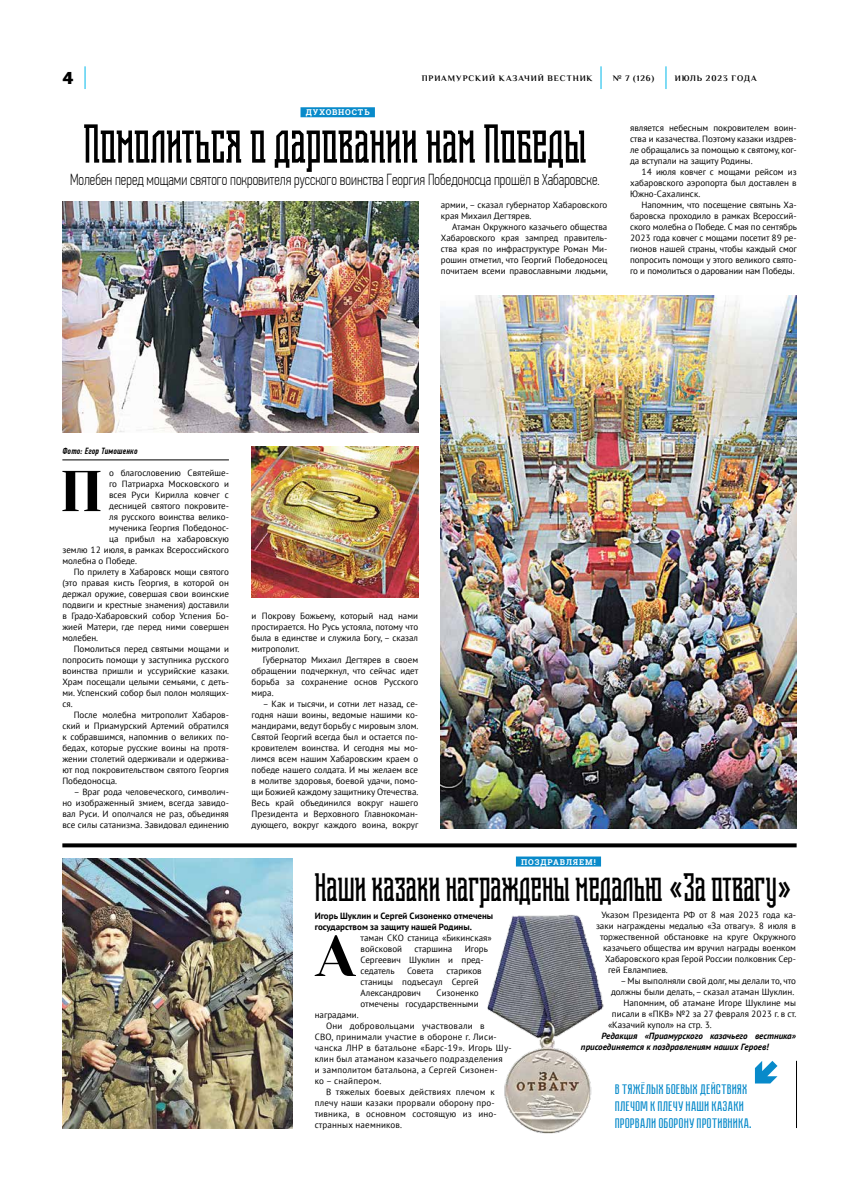
<style>
.page{position:relative;width:842px;height:1191px;background:#fff}
.page>*{position:absolute;margin:0;border:0;box-sizing:border-box;transform-origin:0 0}
.t1{font:57.4px "Yeseva One";color:#000}
.t2{font:51px "Shihan";letter-spacing:.01em;color:#000}
.t3{font:37px "Shihan";letter-spacing:.005em;color:#000}
.t4{font:900 18px "PF Agora Sans Pro";color:#000}
.t5{font:100 16px "PF Din Text Comp Pro";color:#000}
.t6{font:700 14px/17px "Pobeda";letter-spacing:-.035em;color:#088aca}
.t7{font:9px/11px "PT Sans";color:#000;text-align:justify}
.t8{font:9px "PT Sans";letter-spacing:.025em;color:#000}
.t9{font:9px "PT Sans";letter-spacing:.02em;color:#000}
.t10{font:italic 700 9px/11px "PT Sans";color:#000}
.t11{font:700 9px/11px "PT Sans";color:#000}
.t12{font:italic 500 9px "PF Din Text Comp Pro";letter-spacing:.03em;color:#000}
.t13{font:700 8.5px "Philosopher";letter-spacing:.11em;color:#000}
.t14{font:700 8px "Roboto Slab";letter-spacing:.115em;color:#fff}
</style>
<div class="page">
<svg style="left:85px;top:66px;width:1px;height:23px"></svg>
<svg style="left:600px;top:66px;width:1px;height:23px"></svg>
<svg style="left:665px;top:66px;width:1px;height:23px"></svg>
<svg style="left:62px;top:843px;width:735px;height:4px;background:#181818"></svg>
<div style="left:300px;top:107px;width:75px;height:10px;background:#088aca"></div>
<img style="left:62px;top:202px;width:356px;height:230px">
<hr style="left:62px;top:459px;width:167px;height:1px;background:#000">
<img style="left:487px;top:914px;width:117px;height:220px">
<hr style="left:796px;top:1060px;width:1px;height:68px;background:#000">
<svg style="left:755px;top:1061px;width:22px;height:22px"></svg>
<img style="left:62px;top:858px;width:230px;height:270px">
<div style="left:516px;top:856px;width:85px;height:10px;background:#088aca"></div>
<img style="left:441px;top:295px;width:356px;height:533px">
<img style="left:252px;top:447px;width:166px;height:150px">
<h3 class="t4" style="left:62px;top:66px;width:13px">4</h3>
<p class="t13" style="left:422px;top:73px;width:172px">ПРИАМУРСКИЙ КАЗАЧИЙ ВЕСТНИК</p>
<p class="t13" style="left:613px;top:73px;width:43px">№ 7 (126)</p>
<p class="t13" style="left:675px;top:73px;width:83px">ИЮЛЬ 2023 ГОДА</p>
<p class="t14" style="left:306px;top:107px;width:65px">ДУХОВНОСТЬ</p>
<h2 class="t2" style="left:84px;top:119px;width:504px">Помолиться о даровании нам Победы</h2>
<h3 class="t5" style="left:70px;top:171px;width:531px">Молебен перед мощами святого покровителя русского воинства Георгия Победоносца прошёл в Хабаровске.</h3>
<p class="t7" style="left:630px;top:122px;width:168px">является небесным покровителем воин&shy;ства и казачества. Поэтому казаки издрев&shy;ле обращались за помощью к святому, ког&shy;да вступали на защиту Родины.</p>
<p class="t7" style="left:630px;top:166px;width:168px;text-indent:11px">14 июля ковчег с мощами рейсом из хабаровского аэропорта был доставлен в Южно-Сахалинск.</p>
<p class="t7" style="left:630px;top:199px;width:168px;text-indent:11px">Напомним, что посещение святынь Ха&shy;баровска проходило в рамках Всероссий&shy;ского молебна о Победе. С мая по сентябрь 2023 года ковчег с мощами посетит 89 ре&shy;гионов нашей страны, чтобы каждый смог попросить помощи у этого великого свято&shy;го и помолиться о даровании нам Победы.</p>
<p class="t7" style="left:441px;top:199px;width:168px">армии, – сказал губернатор Хабаровского края Михаил Дегтярев.</p>
<p class="t7" style="left:441px;top:221px;width:168px;text-indent:11px">Атаман Окружного казачьего общества Хабаровского края зампред правитель&shy;ства края по инфраструктуре Роман Ми&shy;рошин отметил, что Георгий Победоносец почитаем всеми православными людьми,</p>
<p class="t12" style="left:62px;top:445px;width:77px">Фото: Егор Тимошенко</p>
<h1 class="t1" style="left:59px;top:457px;width:45px">П</h1>
<p class="t7" style="left:109px;top:467px;width:121px">о благословению Святейше-</p>
<p class="t7" style="left:109px;top:478px;width:121px">го Патриарха Московского и</p>
<p class="t7" style="left:109px;top:489px;width:121px">всея Руси Кирилла ковчег с</p>
<p class="t7" style="left:109px;top:500px;width:121px">десницей святого покровите-</p>
<p class="t7" style="left:109px;top:511px;width:121px">ля русского воинства велико-</p>
<p class="t7" style="left:109px;top:522px;width:121px">мученика Георгия Победонос-</p>
<p class="t7" style="left:109px;top:533px;width:121px">ца прибыл на хабаровскую</p>
<p class="t7" style="left:62px;top:544px;width:168px">землю 12 июля, в рамках Всероссийского</p>
<p class="t7" style="left:62px;top:555px;width:76px">молебна о Победе.</p>
<p class="t7" style="left:74px;top:566px;width:157px">По прилету в Хабаровск мощи святого</p>
<p class="t7" style="left:62px;top:577px;width:168px">(это правая кисть Георгия, в которой он</p>
<p class="t7" style="left:62px;top:588px;width:168px">держал оружие, совершая свои воинские</p>
<p class="t7" style="left:62px;top:599px;width:168px">подвиги и крестные знамения) доставили</p>
<p class="t7" style="left:62px;top:610px;width:168px">в Градо-Хабаровский собор Успения Бо-</p>
<p class="t7" style="left:62px;top:621px;width:168px">жией Матери, где перед ними совершен</p>
<p class="t7" style="left:62px;top:632px;width:37px">молебен.</p>
<p class="t7" style="left:74px;top:643px;width:157px">Помолиться перед святыми мощами и</p>
<p class="t7" style="left:62px;top:654px;width:168px">попросить помощи у заступника русского</p>
<p class="t7" style="left:62px;top:665px;width:168px">воинства пришли и уссурийские казаки.</p>
<p class="t7" style="left:62px;top:676px;width:168px">Храм посещали целыми семьями, с деть-</p>
<p class="t7" style="left:62px;top:687px;width:168px">ми. Успенский собор был полон молящих-</p>
<p class="t7" style="left:62px;top:698px;width:12px">ся.</p>
<p class="t7" style="left:74px;top:709px;width:157px">После молебна митрополит Хабаров-</p>
<p class="t7" style="left:62px;top:720px;width:168px">ский и Приамурский Артемий обратился</p>
<p class="t7" style="left:62px;top:731px;width:168px">к собравшимся, напомнив о великих по-</p>
<p class="t7" style="left:62px;top:742px;width:168px">бедах, которые русские воины на протя-</p>
<p class="t7" style="left:62px;top:753px;width:168px">жении столетий одерживали и одержива-</p>
<p class="t7" style="left:62px;top:764px;width:168px">ют под покровительством святого Георгия</p>
<p class="t7" style="left:62px;top:775px;width:56px">Победоносца.</p>
<p class="t7" style="left:62px;top:786px;width:168px;text-indent:11px">– Враг рода человеческого, символич&shy;но изображенный змием, всегда завидо&shy;вал Руси. И ополчался не раз, объединяя все силы сатанизма. Завидовал единению</p>
<p class="t7" style="left:252px;top:610px;width:168px">и Покрову Божьему, который над нами простирается. Но Русь устояла, потому что была в единстве и служила Богу, – сказал митрополит.</p>
<p class="t7" style="left:252px;top:654px;width:168px;text-indent:11px">Губернатор Михаил Дегтярев в своем обращении подчеркнул, что сейчас идет борьба за сохранение основ Русского мира.</p>
<p class="t7" style="left:252px;top:698px;width:168px;text-indent:11px">– Как и тысячи, и сотни лет назад, се&shy;годня наши воины, ведомые нашими ко&shy;мандирами, ведут борьбу с мировым злом.<br>Святой Георгий всегда был и остается по&shy;кровителем воинства. И сегодня мы мо&shy;лимся всем нашим Хабаровским краем о победе нашего солдата. И мы желаем все в молитве здоровья, боевой удачи, помо&shy;щи Божией каждому защитнику Отечества.<br>Весь край объединился вокруг нашего Президента и Верховного Главнокоман&shy;дующего, вокруг каждого воина, вокруг</p>
<p class="t14" style="left:521px;top:856px;width:76px">ПОЗДРАВЛЯЕМ!</p>
<h3 class="t3" style="left:315px;top:868px;width:479px">Наши казаки награждены медалью «За отвагу»</h3>
<p class="t11" style="left:315px;top:910px;width:180px">Игорь Шуклин и Сергей Сизоненко отмечены государством за защиту нашей Родины.</p>
<h1 class="t1" style="left:316px;top:922px;width:41px">А</h1>
<p class="t7" style="left:361px;top:932px;width:133px">таман СКО станица «Бикинская» войсковой</p>
<p class="t7" style="left:361px;top:943px;width:129px;text-align:left;text-indent:104px">Игорь<br>Сергеевич Шуклин и пред&shy;седатель</p>
<p class="t7" style="left:415px;top:943px;width:39px">старшина</p>
<p class="t7" style="left:407px;top:965px;width:28px">Совета</p>
<p class="t7" style="left:361px;top:965px;width:123px;text-align:left;text-indent:86px">стариков станицы подъесаул Сергей<br>Александрович</p>
<p class="t7" style="left:361px;top:987px;width:120px;text-align:right">Сизоненко<br>отмечены государственными</p>
<p class="t7" style="left:315px;top:1009px;width:45px">наградами.</p>
<p class="t8" style="left:326px;top:1020px;width:160px">Они добровольцами участвовали в</p>
<p class="t8" style="left:315px;top:1031px;width:184px">СВО, принимали участие в обороне г. Лиси-</p>
<p class="t8" style="left:315px;top:1042px;width:199px">чанска ЛНР в батальоне «Барс-19». Игорь Шу-</p>
<p class="t8" style="left:315px;top:1053px;width:190px">клин был атаманом казачьего подразделения</p>
<p class="t8" style="left:315px;top:1064px;width:185px">и замполитом батальона, а Сергей Сизонен-</p>
<p class="t8" style="left:315px;top:1075px;width:68px">ко – снайпером.</p>
<p class="t9" style="left:326px;top:1086px;width:170px">В тяжелых боевых действиях плечом к</p>
<p class="t9" style="left:315px;top:1097px;width:182px">плечу наши казаки прорвали оборону про-</p>
<p class="t9" style="left:315px;top:1108px;width:184px">тивника, в основном состоящую из ино-</p>
<p class="t9" style="left:315px;top:1119px;width:89px">странных наемников.</p>
<p class="t7" style="left:601px;top:909px;width:196px">Указом Президента РФ от 8 мая 2023 года ка-</p>
<p class="t7" style="left:596px;top:920px;width:201px">заки награждены медалью «За отвагу». 8 июля в</p>
<p class="t7" style="left:600px;top:931px;width:198px">торжественной обстановке на круге Окружного</p>
<p class="t7" style="left:603px;top:942px;width:195px">казачьего общества им вручил награды военком</p>
<p class="t7" style="left:605px;top:953px;width:193px">Хабаровского края Герой России полковник Сер-</p>
<p class="t7" style="left:608px;top:964px;width:61px">гей Евлампиев.</p>
<p class="t7" style="left:620px;top:975px;width:177px">– Мы выполняли свой долг, мы делали то, что</p>
<p class="t7" style="left:611px;top:986px;width:185px">должны были делать, – сказал атаман Шуклин.</p>
<p class="t7" style="left:623px;top:997px;width:174px">Напомним, об атамане Игоре Шуклине мы</p>
<p class="t7" style="left:612px;top:1008px;width:186px">писали в «ПКВ» №2 за 27 февраля 2023 г. в ст.</p>
<p class="t7" style="left:608px;top:1019px;width:105px">«Казачий купол» на стр. 3.</p>
<p class="t10" style="left:581px;top:1030px;width:217px;text-indent:20px">Редакция «Приамурского казачьего вестника» присоединяется к поздравлениям наших Героев!</p>
<h3 class="t6" style="left:615px;top:1081px;width:139px">В тяжёлых боевых действиях плечом к плечу наши казаки прорвали оборону противника.</h3>
</div>
